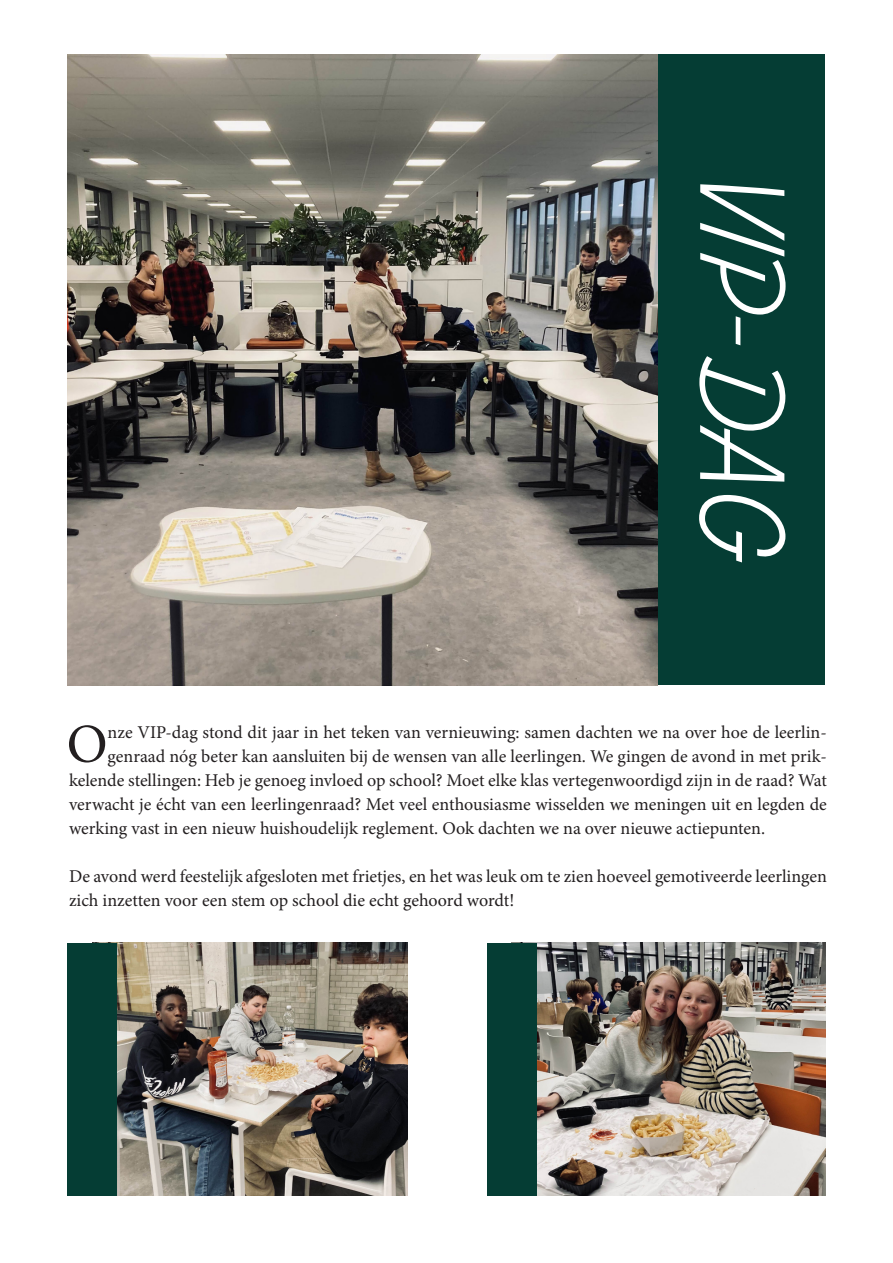
<style>
.page{position:relative;width:893px;height:1263px;background:#fff}
.page>*{position:absolute;margin:0;border:0;box-sizing:border-box;transform-origin:0 0}
.t1{font:108px "Alkaline";color:#fff}
.t2{font:54.9px "Minion Pro";color:#231f20}
.t3{font:18px/24px "Minion Pro";color:#231f20}
</style>
<div class="page">
<div style="left:68px;top:55px;width:757px;height:630px;background:#053d34"></div>
<img style="left:68px;top:54px;width:589px;height:632px">
<img style="left:117px;top:943px;width:290px;height:252px">
<img style="left:537px;top:943px;width:288px;height:252px">
<div style="left:68px;top:943px;width:49px;height:252px;background:#053d34"></div>
<div style="left:487px;top:943px;width:50px;height:252px;background:#053d34"></div>
<p class="t1" style="left:809px;top:173px;width:391px;rotate:90deg">VIP- DAG</p>
<p class="t2" style="left:67px;top:707px;width:43px">O</p>
<p class="t3" style="left:108px;top:720px;width:721px">nze VIP-dag stond dit jaar in het teken van vernieuwing: samen dachten we na over hoe de leerlin-</p>
<p class="t3" style="left:108px;top:744px;width:721px">genraad nóg beter kan aansluiten bij de wensen van alle leerlingen. We gingen de avond in met prik-</p>
<p class="t3" style="left:69px;top:768px;width:759px">kelende stellingen: Heb je genoeg invloed op school? Moet elke klas vertegenwoordigd zijn in de raad? Wat</p>
<p class="t3" style="left:69px;top:792px;width:759px">verwacht je écht van een leerlingenraad? Met veel enthousiasme wisselden we meningen uit en legden de</p>
<p class="t3" style="left:69px;top:816px;width:698px">werking vast in een nieuw huishoudelijk reglement. Ook dachten we na over nieuwe actiepunten.</p>
<p class="t3" style="left:69px;top:864px;width:759px">De avond werd feestelijk afgesloten met frietjes, en het was leuk om te zien hoeveel gemotiveerde leerlingen zich inzetten voor een stem op school die echt gehoord wordt!</p>
</div>
